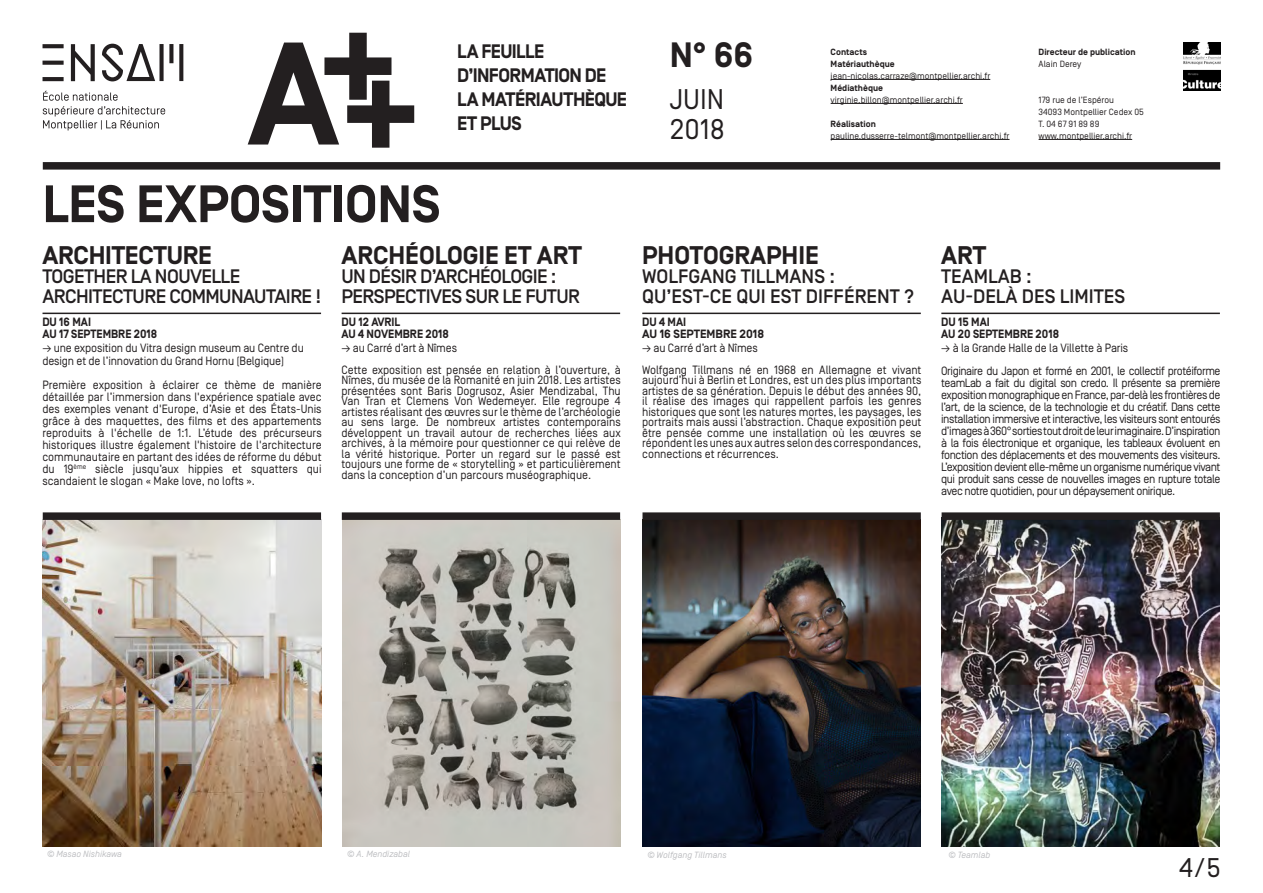
<style>
.page{position:relative;width:1263px;height:893px;background:#fff}
.page>*{position:absolute;margin:0;border:0;box-sizing:border-box;transform-origin:0 0}
.t1{font:700 145.65px "Simplon Norm";color:#231f20}
.TITRE_PARTIE_sans{font:700 52.5px "Simplon Norm";color:#231f20}
.t2{font:700 35.1px "Simplon Norm";color:#231f20}
.t3{font:28.35px/30px "Simplon Norm";color:#231f20}
.t4{font:27px "Simplon Norm";color:#231f20}
.Gros_titres{font:700 25.5px "Simplon Norm";color:#231f20}
.Gros_titres-2{font:500 19.5px/19.5px "Simplon Norm";letter-spacing:-.03em;color:#231f20}
.Gros_titres-3{font:500 19.5px "Simplon Norm";color:#231f20}
.t5{font:700 19.5px/24px "Simplon Norm";letter-spacing:-.03em;color:#231f20}
.TexteCourant{font:12px/10.5px "Simplon Norm";letter-spacing:-.01em;color:#231f20;text-align:justify;scale:.95 1}
.TexteCourant-2{font:700 12px/12px "Simplon Norm";color:#231f20;scale:.95 1}
.t6{font:9px/12px "Simplon Norm";color:#231f20}
.t7{font:700 9px/12px "Simplon Norm";color:#231f20}
.Gros_titres-4{font:italic 9px "Simplon Norm";color:#bcbdc0}
.s1{color:#fff}
</style>
<div class="page">
<hr style="left:831px;top:79px;width:159px;height:1px;background:#231f20">
<hr style="left:831px;top:103px;width:132px;height:1px;background:#231f20">
<hr style="left:831px;top:139px;width:178px;height:1px;background:#231f20">
<hr style="left:1038px;top:139px;width:94px;height:1px;background:#231f20">
<svg style="left:43px;top:44px;width:140px;height:86px"></svg>
<img style="left:1183px;top:43px;width:37px;height:48px">
<div style="left:43px;top:162px;width:1177px;height:8px;background:#231f20"></div>
<hr style="left:43px;top:313px;width:278px;height:1px;background:#231f20">
<hr style="left:342px;top:313px;width:278px;height:1px;background:#231f20">
<hr style="left:642px;top:313px;width:279px;height:1px;background:#231f20">
<hr style="left:941px;top:313px;width:279px;height:1px;background:#231f20">
<img style="left:642px;top:520px;width:279px;height:326px">
<img style="left:43px;top:520px;width:278px;height:326px">
<img style="left:941px;top:520px;width:279px;height:326px">
<img style="left:342px;top:520px;width:278px;height:326px">
<div style="left:43px;top:512px;width:278px;height:8px;background:#231f20"></div>
<div style="left:342px;top:512px;width:278px;height:8px;background:#231f20"></div>
<div style="left:642px;top:512px;width:279px;height:8px;background:#231f20"></div>
<div style="left:941px;top:512px;width:279px;height:8px;background:#231f20"></div>
<h1 class="t1" style="left:317px;top:10px;width:106px">++</h1>
<h1 class="t1" style="left:248px;top:16px;width:174px">A<span class="s1">+</span></h1>
<h3 class="t2" style="left:670px;top:35px;width:85px">N° 66</h3>
<h3 class="t5" style="left:457px;top:40px;width:171px">LA FEUILLE<br>D’INFORMATION DE<br>LA MATÉRIAUTHÈQUE<br>ET PLUS</h3>
<p class="t7" style="left:831px;top:46px;width:66px">Contacts<br>Matériauthèque</p>
<p class="t6" style="left:831px;top:70px;width:161px">jean-nicolas.carraze@montpellier.archi.fr</p>
<p class="t7" style="left:831px;top:82px;width:54px">Médiathèque</p>
<p class="t6" style="left:831px;top:94px;width:134px">virginie.billon@montpellier.archi.fr</p>
<p class="t7" style="left:831px;top:118px;width:47px">Réalisation</p>
<p class="t6" style="left:831px;top:130px;width:180px">pauline.dusserre-telmont@montpellier.archi.fr</p>
<h3 class="t3" style="left:670px;top:84px;width:57px">JUIN<br>2018</h3>
<p class="t7" style="left:1038px;top:46px;width:98px">Directeur de publication</p>
<p class="t6" style="left:1038px;top:58px;width:44px">Alain Derey</p>
<p class="t6" style="left:1038px;top:94px;width:107px">179 rue de l’Espérou<br>34093 Montpellier Cedex 05<br>T. 04 67 91 89 89</p>
<p class="t6" style="left:1038px;top:130px;width:95px">www.montpellier.archi.fr</p>
<p class="TITRE_PARTIE_sans" style="left:43px;top:176px;width:399px">LES EXPOSITIONS</p>
<p class="Gros_titres" style="left:341px;top:241px;width:242px">ARCHÉOLOGIE ET ART</p>
<p class="Gros_titres-2" style="left:341px;top:268px;width:240px">UN DÉSIR D’ARCHÉOLOGIE :<br>PERSPECTIVES SUR LE FUTUR</p>
<p class="TexteCourant-2" style="left:341px;top:317px;width:115px">DU 12 AVRIL<br>AU 4 NOVEMBRE 2018</p>
<p class="TexteCourant" style="left:341px;top:343px;width:123px">→ au Carré d’art à Nîmes</p>
<p class="TexteCourant" style="left:341px;top:365px;width:296px">Cette exposition est pensée en relation à l’ouverture, à Nîmes, du musée de la Romanité en juin 2018. Les artistes présentées sont Baris Dogrusoz, Asier Mendizabal, Thu Van Tran et Clemens Von Wedemeyer. Elle regroupe 4 artistes réalisant des œuvres sur le thème de l’archéologie au sens large. De nombreux artistes contemporains développent un travail autour de recherches liées aux archives, à la mémoire pour questionner ce qui relève de la vérité historique. Porter un regard sur le passé est toujours une forme de « storytelling » et particulièrement dans la conception d’un parcours muséographique.</p>
<p class="Gros_titres" style="left:42px;top:241px;width:171px">ARCHITECTURE</p>
<p class="Gros_titres-2" style="left:42px;top:268px;width:280px">TOGETHER LA NOUVELLE<br>ARCHITECTURE COMMUNAUTAIRE !</p>
<p class="TexteCourant-2" style="left:42px;top:317px;width:123px">DU 16 MAI<br>AU 17 SEPTEMBRE 2018</p>
<p class="TexteCourant" style="left:42px;top:341px;width:277px;line-height:13.5px">→ une exposition du Vitra design museum au Centre du design et de l’innovation du Grand Hornu (Belgique)</p>
<p class="TexteCourant" style="left:42px;top:379px;width:296px;line-height:12px">Première exposition à éclairer ce thème de manière détaillée par l’immersion dans l'expérience spatiale avec des exemples venant d'Europe, d’Asie et des États-Unis grâce à des maquettes, des films et des appartements reproduits à l'échelle de 1:1. L’étude des précurseurs historiques illustre également l'histoire de l'architecture communautaire en partant des idées de réforme du début du 19<sup>ème</sup> siècle jusqu’aux hippies et squatters qui scandaient le slogan « Make love, no lofts ».</p>
<p class="Gros_titres" style="left:642px;top:241px;width:178px">PHOTOGRAPHIE</p>
<p class="Gros_titres-3" style="left:642px;top:266px;width:194px">WOLFGANG TILLMANS :</p>
<p class="Gros_titres-3" style="left:642px;top:286px;width:274px">QU’EST-CE QUI EST DIFFÉRENT ?</p>
<p class="TexteCourant-2" style="left:642px;top:317px;width:130px">DU 4 MAI<br>AU 16 SEPTEMBRE 2018</p>
<p class="TexteCourant" style="left:642px;top:343px;width:123px">→ au Carré d’art à Nîmes</p>
<p class="TexteCourant" style="left:642px;top:365px;width:296px">Wolfgang Tillmans né en 1968 en Allemagne et vivant aujourd’hui à Berlin et Londres, est un des plus importants artistes de sa génération. Depuis le début des années 90, il réalise des images qui rappellent parfois les genres historiques que sont les natures mortes, les paysages, les portraits mais aussi l’abstraction. Chaque exposition peut être pensée comme une installation où les œuvres se répondent les unes aux autres selon des correspondances, connections et récurrences.</p>
<p class="Gros_titres" style="left:941px;top:241px;width:47px">ART</p>
<p class="Gros_titres-3" style="left:941px;top:266px;width:92px">TEAMLAB :</p>
<p class="Gros_titres-3" style="left:941px;top:286px;width:186px">AU-DELÀ DES LIMITES</p>
<p class="TexteCourant-2" style="left:941px;top:317px;width:126px">DU 15 MAI<br>AU 20 SEPTEMBRE 2018</p>
<p class="TexteCourant" style="left:941px;top:343px;width:198px">→ à la Grande Halle de la Villette à Paris</p>
<p class="TexteCourant" style="left:941px;top:365px;width:296px;line-height:12px">Originaire du Japon et formé en 2001, le collectif protéiforme teamLab a fait du digital son credo. Il présente sa première exposition monographique en France, par-delà les frontières de l’art, de la science, de la technologie et du créatif. Dans cette installation immersive et interactive, les visiteurs sont entourés d’images à 360° sorties tout droit de leur imaginaire. D’inspiration à la fois électronique et organique, les tableaux évoluent en fonction des déplacements et des mouvements des visiteurs.<br>L’exposition devient elle-même un organisme numérique vivant qui produit sans cesse de nouvelles images en rupture totale avec notre quotidien, pour un dépaysement onirique.</p>
<p class="Gros_titres-4" style="left:47px;top:849px;width:76px">© Masao Nishikawa</p>
<p class="Gros_titres-4" style="left:347px;top:849px;width:64px">© A. Mendizabal</p>
<p class="Gros_titres-4" style="left:647px;top:850px;width:81px">© Wolfgang Tillmans</p>
<p class="Gros_titres-4" style="left:948px;top:850px;width:44px">© Teamlab</p>
<h3 class="t4" style="left:1179px;top:853px;width:43px">4/5</h3>
</div>
